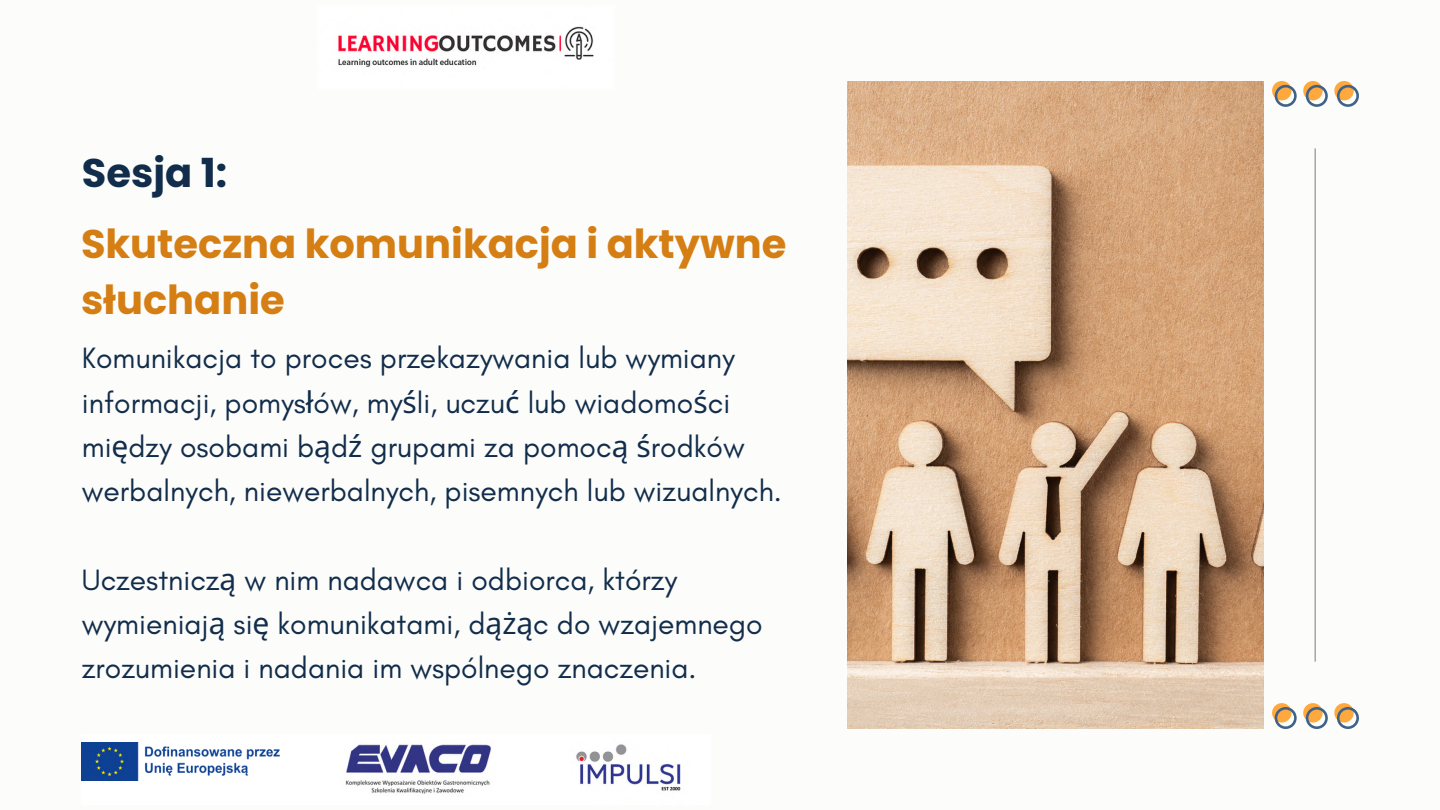
<style>
.page{position:relative;width:1440px;height:810px;background:#fcfcfa}
.page>*{position:absolute;margin:0;border:0;box-sizing:border-box;transform-origin:0 0}
.t1{font:700 40px/55.5px "Poppins";color:#d47e13}
.t2{font:700 40px "Poppins";color:#112d4b}
.t3{font:30px/44.2px "Glacial Indifference";color:#112d4b}
.s1{font-family:"Noto Sans"}
</style>
<div class="page">
<img style="left:848px;top:81px;width:415px;height:648px">
<svg style="left:1272px;top:703px;width:25px;height:26px"></svg>
<svg style="left:1303px;top:703px;width:25px;height:26px"></svg>
<svg style="left:1334px;top:703px;width:25px;height:26px"></svg>
<svg style="left:1272px;top:81px;width:25px;height:25px"></svg>
<svg style="left:1303px;top:81px;width:25px;height:25px"></svg>
<svg style="left:1334px;top:81px;width:25px;height:25px"></svg>
<hr style="left:1315px;top:148px;width:1px;height:514px;background:#767d84">
<img style="left:338px;top:26px;width:256px;height:41px">
<div style="left:81px;top:734px;width:629px;height:70px;background:#fff"></div>
<img style="left:345px;top:744px;width:146px;height:50px">
<img style="left:576px;top:744px;width:105px;height:47px">
<img style="left:82px;top:743px;width:197px;height:37px">
<p class="t2" style="left:82px;top:145px;width:147px">Sesja 1:</p>
<p class="t1" style="left:81px;top:217px;width:707px">Skuteczna komunikacja i aktywne słuchanie</p>
<h1 class="t3" style="left:82px;top:336px;width:702px">Komunikacja to proces przekazywania lub wymiany informacji, pomys<span class="s1">ł</span>ów, my<span class="s1">ś</span>li, uczu<span class="s1">ć</span> lub wiadomo<span class="s1">ś</span>ci mi<span class="s1">ę</span>dzy osobami b<span class="s1">ą</span>d<span class="s1">ź</span> grupami za pomoc<span class="s1">ą ś</span>rodków werbalnych, niewerbalnych, pisemnych lub wizualnych.</h1>
<h1 class="t3" style="left:82px;top:557px;width:682px">Uczestnicz<span class="s1">ą</span> w nim nadawca i odbiorca, którzy wymieniaj<span class="s1">ą</span> si<span class="s1">ę</span> komunikatami, d<span class="s1">ążą</span>c do wzajemnego zrozumienia i nadania im wspólnego znaczenia.</h1>
</div>
